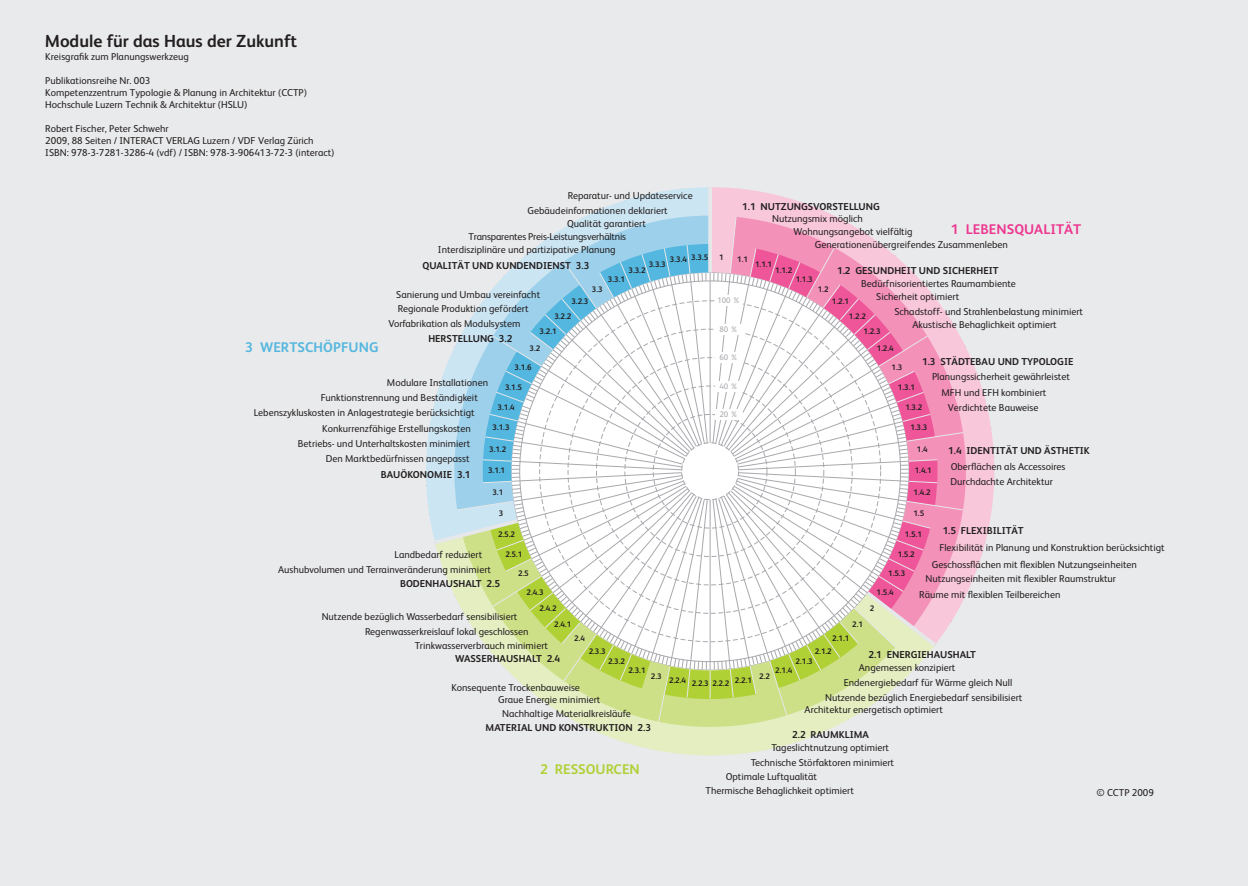
<style>
.page{position:relative;width:1248px;height:886px;background:#fff}
.page>*{position:absolute;margin:0;border:0;box-sizing:border-box;transform-origin:0 0}
.t1{font:700 17.5px "FS Albert";color:#231f20}
.t2{font:700 14px "FS Albert";letter-spacing:.005em;color:#ed3790}
.t3{font:700 14px "FS Albert";letter-spacing:.005em;color:#54b7df}
.t4{font:700 14px "FS Albert";color:#b0d136}
.t5{font:10px/12px "FS Albert";color:#231f20}
.t6{font:700 10px "FS Albert";color:#231f20}
.t7{font:10px "FS Albert";letter-spacing:-.02em;color:#231f20}
.t8{font:700 8px/14.6px "FS Albert";color:#231f20}
.t9{font:8px "FS Albert";color:#a8a9ad}
</style>
<div class="page">
<div style="left:0;top:0;width:1247px;height:886px;background:#e9eaeb"></div>
<svg style="left:426px;top:188px;width:568px;height:566px"></svg>
<div style="left:681px;top:443px;width:57px;height:57px;background:#fff;border-radius:50%"></div>
<div style="left:681px;top:443px;width:57px;height:57px;border:1px dashed #a8a9ad;border-radius:50%"></div>
<div style="left:715px;top:295px;width:27px;height:10px;background:#fff"></div>
<div style="left:715px;top:324px;width:27px;height:10px;background:#fff"></div>
<div style="left:715px;top:352px;width:27px;height:11px;background:#fff"></div>
<div style="left:715px;top:381px;width:27px;height:10px;background:#fff"></div>
<div style="left:715px;top:409px;width:27px;height:10px;background:#fff"></div>
<h1 class="t1" style="left:45px;top:29px;width:254px">Module für das Haus der Zukunft</h1>
<p class="t5" style="left:45px;top:50px;width:145px">Kreisgrafik zum Planungswerkzeug</p>
<p class="t5" style="left:45px;top:74px;width:263px">Publikationsreihe Nr. 003<br>Kompetenzzentrum Typologie &amp; Planung in Architektur (CCTP)<br>Hochschule Luzern Technik &amp; Architektur (HSLU)</p>
<p class="t5" style="left:45px;top:122px;width:291px">Robert Fischer, Peter Schwehr<br>2009, 88 Seiten / INTERACT VERLAG Luzern / VDF Verlag Zürich<br>ISBN: 978-3-7281-3286-4 (vdf) / ISBN: 978-3-906413-72-3 (interact)</p>
<p class="t5" style="left:568px;top:189px;width:126px">Reparatur- und Updateservice</p>
<p class="t6" style="left:742px;top:199px;width:139px">1.1 NUTZUNGSVORSTELLUNG</p>
<p class="t5" style="left:772px;top:212px;width:92px">Nutzungsmix möglich</p>
<p class="t5" style="left:793px;top:225px;width:120px">Wohnungsangebot vielfältig</p>
<p class="t5" style="left:814px;top:238px;width:194px">Generationenübergreifendes Zusammenleben</p>
<p class="t6" style="left:837px;top:263px;width:163px">1.2 GESUNDHEIT UND SICHERHEIT</p>
<p class="t5" style="left:876px;top:276px;width:141px;line-height:13.8px;text-indent:-15px">Bedürfnisorientiertes Raumambiente<br>Sicherheit optimiert</p>
<p class="t5" style="left:912px;top:304px;width:172px;line-height:13.9px;text-indent:-18px">Schadstoff- und Strahlenbelastung minimiert<br>Akustische Behaglichkeit optimiert</p>
<p class="t6" style="left:922px;top:355px;width:153px">1.3 STÄDTEBAU UND TYPOLOGIE</p>
<p class="t5" style="left:941px;top:367px;width:130px;line-height:16.5px;text-indent:-9px">Planungssicherheit gewährleistet<br>MFH und EFH kombiniert</p>
<p class="t5" style="left:947px;top:401px;width:92px">Verdichtete Bauweise</p>
<p class="t6" style="left:948px;top:444px;width:143px">1.4 IDENTITÄT UND ÄSTHETIK</p>
<p class="t5" style="left:950px;top:458px;width:116px;line-height:15.4px">Oberflächen als Accessoires<br>Durchdachte Architektur</p>
<p class="t6" style="left:942px;top:523px;width:83px">1.5 FLEXIBILITÄT</p>
<p class="t5" style="left:931px;top:539px;width:234px;line-height:16.4px;text-indent:8px">Flexibilität in Planung und Konstruktion berücksichtigt<br>Geschossflächen mit flexiblen Nutzungseinheiten</p>
<p class="t5" style="left:919px;top:570px;width:198px;line-height:16px;text-indent:6px">Nutzungseinheiten mit flexibler Raumstruktur<br>Räume mit flexiblen Teilbereichen</p>
<p class="t5" style="left:527px;top:204px;width:142px">Gebäudeinformationen deklariert</p>
<p class="t5" style="left:567px;top:217px;width:80px">Qualität garantiert</p>
<h2 class="t2" style="left:950px;top:220px;width:132px">1 LEBENSQUALITÄT</h2>
<p class="t7" style="left:468px;top:230px;width:159px">Transparentes Preis-Leistungsverhältnis</p>
<p class="t5" style="left:438px;top:243px;width:179px">Interdisziplinäre und partizipative Planung</p>
<p class="t8" style="left:670px;top:251px;width:40px">3.3.4 3.3.5</p>
<p class="t8" style="left:719px;top:250px;width:6px">1</p>
<p class="t8" style="left:737px;top:252px;width:12px">1.1</p>
<p class="t6" style="left:422px;top:258px;width:168px">QUALITÄT UND KUNDENDIENST 3.3</p>
<p class="t8" style="left:648px;top:256px;width:19px">3.3.3</p>
<p class="t8" style="left:755px;top:256px;width:19px">1.1.1</p>
<p class="t8" style="left:628px;top:263px;width:19px">3.3.2</p>
<p class="t8" style="left:775px;top:263px;width:19px">1.1.2</p>
<p class="t8" style="left:608px;top:271px;width:19px">3.3.1</p>
<p class="t8" style="left:795px;top:271px;width:19px">1.1.3</p>
<p class="t8" style="left:592px;top:282px;width:12px">3.3</p>
<p class="t8" style="left:817px;top:282px;width:12px">1.2</p>
<p class="t5" style="left:396px;top:288px;width:145px">Sanierung und Umbau vereinfacht</p>
<p class="t9" style="left:717px;top:295px;width:25px">100 %</p>
<p class="t9" style="left:719px;top:324px;width:20px">80 %</p>
<p class="t9" style="left:719px;top:352px;width:20px">60 %</p>
<p class="t9" style="left:719px;top:381px;width:20px">40 %</p>
<p class="t9" style="left:719px;top:409px;width:20px">20 %</p>
<p class="t8" style="left:571px;top:294px;width:19px">3.2.3</p>
<p class="t8" style="left:848px;top:294px;width:19px;text-indent:-17px">1.2.1<br>1.2.2</p>
<p class="t8" style="left:876px;top:323px;width:19px;line-height:17px;text-indent:-13px">1.2.3<br>1.2.4</p>
<p class="t8" style="left:891px;top:360px;width:12px">1.3</p>
<p class="t8" style="left:897px;top:380px;width:19px">1.3.1</p>
<p class="t8" style="left:905px;top:400px;width:19px">1.3.2</p>
<p class="t8" style="left:910px;top:419px;width:19px">1.3.3</p>
<p class="t8" style="left:916px;top:441px;width:12px">1.4</p>
<p class="t8" style="left:914px;top:463px;width:19px">1.4.1</p>
<p class="t8" style="left:913px;top:485px;width:19px">1.4.2</p>
<p class="t8" style="left:913px;top:506px;width:12px">1.5</p>
<p class="t8" style="left:904px;top:527px;width:19px">1.5.1</p>
<p class="t8" style="left:897px;top:546px;width:19px">1.5.2</p>
<p class="t8" style="left:888px;top:566px;width:19px">1.5.3</p>
<p class="t8" style="left:876px;top:584px;width:19px">1.5.4</p>
<p class="t8" style="left:869px;top:601px;width:6px">2</p>
<p class="t8" style="left:852px;top:616px;width:12px">2.1</p>
<p class="t8" style="left:832px;top:631px;width:19px">2.1.1</p>
<p class="t5" style="left:398px;top:302px;width:132px">Regionale Produktion gefördert</p>
<p class="t8" style="left:539px;top:308px;width:33px;line-height:15.5px;text-indent:15px">3.2.2<br>3.2.1</p>
<p class="t5" style="left:388px;top:317px;width:133px">Vorfabrikation als Modulsystem</p>
<p class="t6" style="left:428px;top:331px;width:85px">HERSTELLUNG 3.2</p>
<h2 class="t3" style="left:245px;top:338px;width:135px">3 WERTSCHÖPFUNG</h2>
<p class="t8" style="left:529px;top:341px;width:12px">3.2</p>
<p class="t8" style="left:514px;top:360px;width:19px">3.1.6</p>
<p class="t8" style="left:505px;top:380px;width:19px">3.1.5</p>
<p class="t8" style="left:497px;top:400px;width:19px">3.1.4</p>
<p class="t8" style="left:492px;top:419px;width:19px">3.1.3</p>
<p class="t8" style="left:489px;top:441px;width:19px">3.1.2</p>
<p class="t8" style="left:488px;top:463px;width:19px">3.1.1</p>
<p class="t8" style="left:492px;top:485px;width:12px">3.1</p>
<p class="t8" style="left:499px;top:506px;width:6px">3</p>
<p class="t8" style="left:498px;top:527px;width:19px">2.5.2</p>
<p class="t8" style="left:505px;top:546px;width:19px">2.5.1</p>
<p class="t8" style="left:518px;top:566px;width:12px">2.5</p>
<p class="t8" style="left:539px;top:583px;width:19px;line-height:16.8px;text-indent:-13px">2.4.3<br>2.4.2</p>
<p class="t8" style="left:554px;top:616px;width:19px">2.4.1</p>
<p class="t5" style="left:387px;top:376px;width:103px">Modulare Installationen</p>
<p class="t5" style="left:321px;top:391px;width:158px">Funktionstrennung und Beständigkeit</p>
<p class="t5" style="left:254px;top:406px;width:222px">Lebenszykluskosten in Anlagestrategie berücksichtigt</p>
<p class="t5" style="left:322px;top:422px;width:150px">Konkurrenzfähige Erstellungskosten</p>
<p class="t5" style="left:298px;top:437px;width:174px">Betriebs- und Unterhaltskosten minimiert</p>
<p class="t5" style="left:326px;top:452px;width:145px">Den Marktbedürfnissen angepasst</p>
<p class="t6" style="left:381px;top:468px;width:91px">BAUÖKONOMIE 3.1</p>
<p class="t5" style="left:394px;top:548px;width:89px">Landbedarf reduziert</p>
<p class="t5" style="left:278px;top:563px;width:214px">Aushubvolumen und Terrainveränderung minimiert</p>
<p class="t6" style="left:400px;top:577px;width:101px">BODENHAUSHALT 2.5</p>
<p class="t5" style="left:321px;top:610px;width:197px">Nutzende bezüglich Wasserbedarf sensibilisiert</p>
<p class="t5" style="left:365px;top:625px;width:165px">Regenwasserkreislauf lokal geschlossen</p>
<p class="t8" style="left:574px;top:631px;width:12px">2.4</p>
<p class="t5" style="left:415px;top:639px;width:134px">Trinkwasserverbrauch minimiert</p>
<p class="t8" style="left:814px;top:643px;width:19px">2.1.2</p>
<p class="t8" style="left:588px;top:643px;width:19px">2.3.3</p>
<p class="t6" style="left:868px;top:647px;width:109px">2.1 ENERGIEHAUSHALT</p>
<p class="t5" style="left:858px;top:661px;width:98px">Angemessen konzipiert</p>
<p class="t5" style="left:843px;top:676px;width:170px">Endenergiebedarf für Wärme gleich Null</p>
<p class="t5" style="left:825px;top:691px;width:199px">Nutzende bezüglich Energiebedarf sensibilisiert</p>
<p class="t5" style="left:804px;top:703px;width:140px">Architektur energetisch optimiert</p>
<p class="t6" style="left:792px;top:728px;width:78px">2.2 RAUMKLIMA</p>
<p class="t5" style="left:750px;top:739px;width:145px;line-height:15.2px;text-indent:21px">Tageslichtnutzung optimiert<br>Technische Störfaktoren minimiert</p>
<p class="t5" style="left:705px;top:768px;width:150px;line-height:14.8px;text-indent:20px">Optimale Luftqualität<br>Thermische Behaglichkeit optimiert</p>
<p class="t6" style="left:455px;top:652px;width:106px">WASSERHAUSHALT 2.4</p>
<p class="t8" style="left:795px;top:654px;width:19px">2.1.3</p>
<p class="t8" style="left:608px;top:654px;width:19px">2.3.2</p>
<p class="t8" style="left:775px;top:662px;width:19px">2.1.4</p>
<p class="t8" style="left:628px;top:663px;width:19px">2.3.1</p>
<p class="t8" style="left:759px;top:669px;width:12px">2.2</p>
<p class="t8" style="left:651px;top:669px;width:12px">2.3</p>
<p class="t8" style="left:735px;top:673px;width:19px">2.2.1</p>
<p class="t8" style="left:669px;top:674px;width:41px">2.2.4 2.2.3</p>
<p class="t8" style="left:712px;top:675px;width:19px">2.2.2</p>
<p class="t5" style="left:451px;top:681px;width:130px">Konsequente Trockenbauweise</p>
<p class="t5" style="left:498px;top:693px;width:104px">Graue Energie minimiert</p>
<p class="t5" style="left:502px;top:707px;width:130px">Nachhaltige Materialkreisläufe</p>
<p class="t6" style="left:485px;top:721px;width:167px">MATERIAL UND KONSTRUKTION 2.3</p>
<h2 class="t4" style="left:540px;top:759px;width:101px">2 RESSOURCEN</h2>
<p class="t5" style="left:1096px;top:786px;width:59px">© CCTP 2009</p>
</div>
